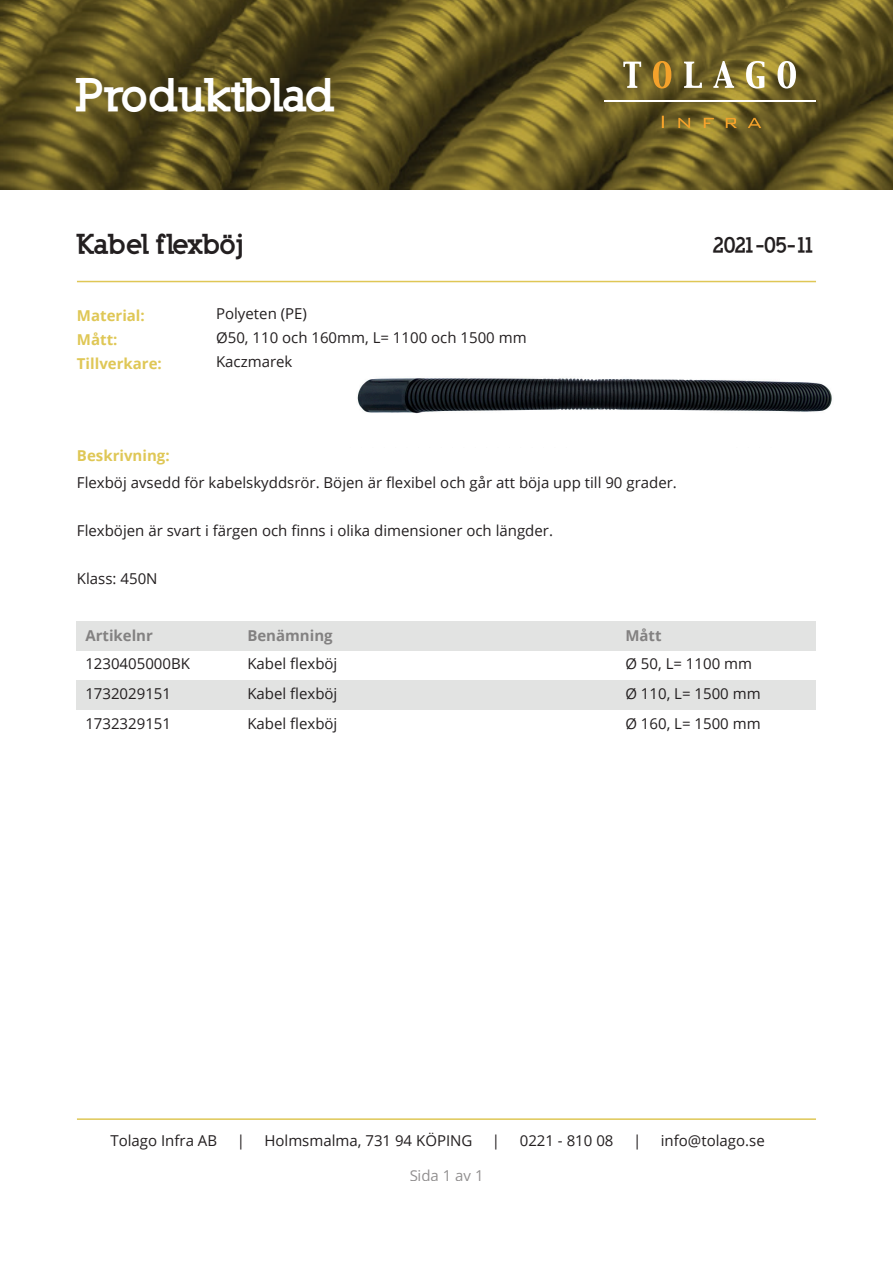
<style>
.page{position:relative;width:893px;height:1263px;background:#fff}
.page>*{position:absolute;margin:0;border:0;box-sizing:border-box;transform-origin:0 0}
.t1{font:900 45px "Nilland";letter-spacing:-.025em;color:#fff}
.t2{font:900 27px "Nilland";letter-spacing:-.03em;color:#231f20}
.t3{font:900 21px "Nilland";letter-spacing:-.08em;color:#231f20}
.t4{font:15px/24px "Open Sans";color:#231f20}
.t5{font:700 15px/24px "Open Sans";color:#dfc756}
.t6{font:700 15px "Open Sans";color:#231f20}
</style>
<div class="page">
<img style="left:357px;top:378px;width:475px;height:36px">
<img style="left:0;top:0;width:893px;height:189px">
<svg style="left:623px;top:62px;width:18px;height:26px"></svg>
<svg style="left:653px;top:61px;width:18px;height:28px"></svg>
<svg style="left:684px;top:61px;width:112px;height:28px"></svg>
<svg style="left:662px;top:116px;width:99px;height:12px"></svg>
<hr style="left:604px;top:101px;width:212px;height:1px;background:#fff">
<hr style="left:77px;top:281px;width:739px;height:1px;background:#dfc756">
<div style="left:77px;top:622px;width:739px;height:29px;background:#e2e3e2"></div>
<div style="left:77px;top:680px;width:739px;height:29px;background:#e2e3e2"></div>
<hr style="left:77px;top:1118px;width:739px;height:2px;background:#dfc756">
<h1 class="t1" style="left:77px;top:66px;width:260px">Produktblad</h1>
<h2 class="t2" style="left:77px;top:227px;width:168px">Kabel flexböj</h2>
<h3 class="t3" style="left:713px;top:231px;width:105px">2021-05-11</h3>
<p class="t5" style="left:77px;top:303px;width:86px">Material:<br>Mått:<br>Tillverkare:</p>
<p class="t4" style="left:216px;top:301px;width:312px">Polyeten (PE)<br>Ø50, 110 och 160mm, L= 1100 och 1500 mm<br>Kaczmarek</p>
<p class="t5" style="left:77px;top:443px;width:94px">Beskrivning:</p>
<p class="t4" style="left:77px;top:471px;width:601px">Flexböj avsedd för kabelskyddsrör. Böjen är flexibel och går att böja upp till 90 grader.</p>
<p class="t4" style="left:77px;top:519px;width:477px">Flexböjen är svart i färgen och finns i olika dimensioner och längder.</p>
<p class="t4" style="left:77px;top:567px;width:82px">Klass: 450N</p>
<p class="t6" style="left:85px;top:625px;width:69px">Artikelnr</p>
<p class="t6" style="left:247px;top:625px;width:87px">Benämning</p>
<p class="t6" style="left:625px;top:625px;width:38px">Mått</p>
<p class="t4" style="left:85px;top:651px;width:106px">1230405000BK</p>
<p class="t4" style="left:247px;top:651px;width:92px">Kabel flexböj</p>
<p class="t4" style="left:625px;top:651px;width:128px">Ø 50, L= 1100 mm</p>
<p class="t4" style="left:85px;top:681px;width:87px">1732029151</p>
<p class="t4" style="left:247px;top:681px;width:92px">Kabel flexböj</p>
<p class="t4" style="left:625px;top:681px;width:137px">Ø 110, L= 1500 mm</p>
<p class="t4" style="left:85px;top:711px;width:87px">1732329151</p>
<p class="t4" style="left:247px;top:711px;width:92px">Kabel flexböj</p>
<p class="t4" style="left:625px;top:711px;width:137px">Ø 160, L= 1500 mm</p>
<p class="t4" style="left:110px;top:1128px;width:108px">Tolago Infra AB</p>
<p class="t4" style="left:237px;top:1128px;width:10px">|</p>
<p class="t4" style="left:264px;top:1128px;width:210px">Holmsmalma, 731 94 KÖPING</p>
<p class="t4" style="left:492px;top:1128px;width:10px">|</p>
<p class="t4" style="left:520px;top:1128px;width:95px">0221 - 810 08</p>
<p class="t4" style="left:633px;top:1128px;width:10px">|</p>
<p class="t4" style="left:661px;top:1128px;width:105px">info@tolago.se</p>
<p class="t4" style="left:409px;top:1163px;width:76px">Sida 1 av 1</p>
</div>
